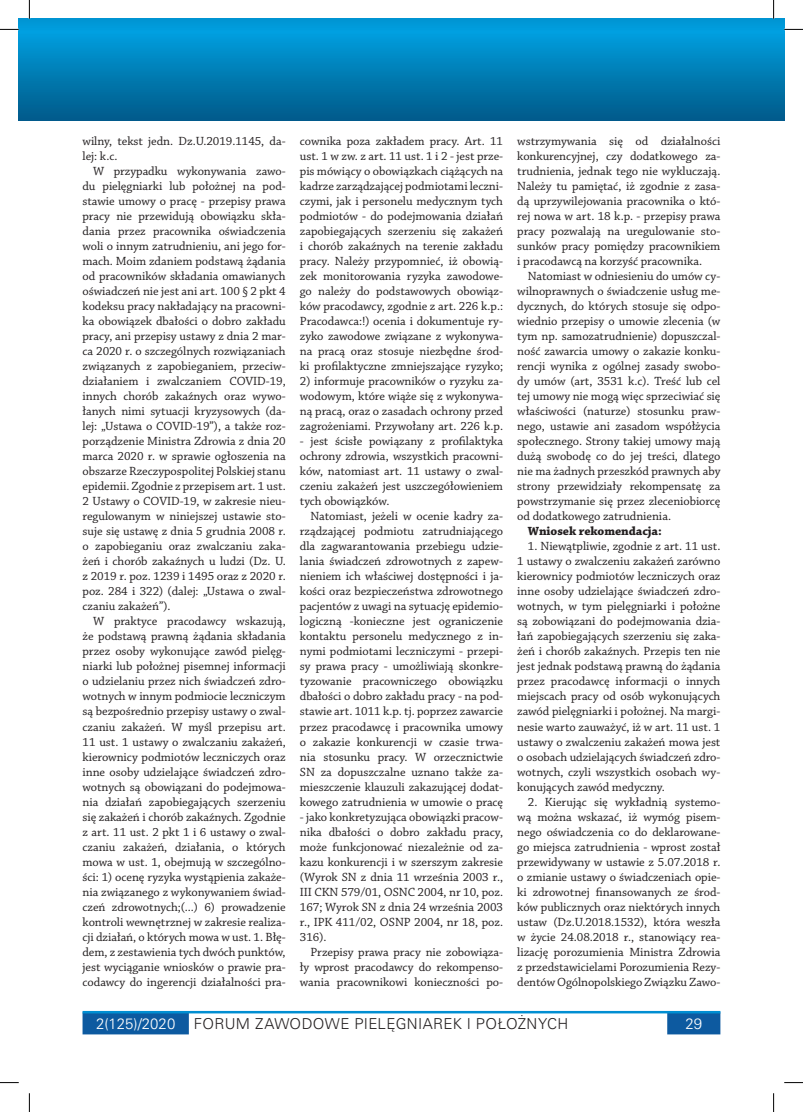
<style>
.page{position:relative;width:803px;height:1112px;background:#fff}
.page>*{position:absolute;margin:0;border:0;box-sizing:border-box;transform-origin:0 0}
.t1{font:15px "USA Light";letter-spacing:.02em;color:#231f20}
.t2{font:15px "USA Light";color:#fff}
.t3{font:12.5px/15px "Chaparral Pro";letter-spacing:-.005em;color:#231f20;text-align:justify}
.t4{font:700 12.5px "Chaparral Pro";letter-spacing:-.005em;color:#231f20}
.s1{color:#fff}
</style>
<div class="page">
<svg style="left:19px;top:19px;width:10px;height:101px"></svg>
<svg style="left:83px;top:1013px;width:637px;height:21px"></svg>
<hr style="left:83px;top:1010px;width:637px;height:3px;background:#008ed2">
<div style="left:29px;top:19px;width:755px;height:101px;background:linear-gradient(to bottom,#00a5e6,#005b8b)"></div>
<svg style="left:0;top:29px;width:19px;height:1px"></svg>
<svg style="left:784px;top:29px;width:19px;height:1px"></svg>
<svg style="left:0;top:1082px;width:19px;height:1px"></svg>
<svg style="left:784px;top:1082px;width:19px;height:1px"></svg>
<svg style="left:29px;top:0;width:1px;height:19px"></svg>
<svg style="left:29px;top:1093px;width:1px;height:18px"></svg>
<svg style="left:773px;top:0;width:1px;height:19px"></svg>
<svg style="left:773px;top:1093px;width:1px;height:18px"></svg>
<p class="t3" style="left:83px;top:134px;width:205px">wilny, tekst jedn. Dz.U.2019.1145, da&shy;lej: k.c.</p>
<p class="t3" style="left:83px;top:164px;width:205px;text-indent:11px">W przypadku wykonywania zawo&shy;du pielęgniarki lub położnej na pod&shy;stawie umowy o pracę - przepisy prawa pracy nie przewidują obowiązku skła&shy;dania przez pracownika oświadczenia woli o innym zatrudnieniu, ani jego for&shy;mach. Moim zdaniem podstawą żądania od pracowników składania omawianych oświadczeń nie jest ani art. 100 § 2 pkt 4 kodeksu pracy nakładający na pracowni&shy;ka obowiązek dbałości o dobro zakładu pracy, ani przepisy ustawy z dnia 2 mar&shy;ca 2020 r. o szczególnych rozwiązaniach związanych z zapobieganiem, przeciw&shy;działaniem i zwalczaniem COVID-19, innych chorób zakaźnych oraz wywo&shy;łanych nimi sytuacji kryzysowych (da&shy;lej: „Ustawa o COVID-19”), a także roz&shy;porządzenie Ministra Zdrowia z dnia 20 marca 2020 r. w sprawie ogłoszenia na obszarze Rzeczypospolitej Polskiej stanu epidemii. Zgodnie z przepisem art. 1 ust.<br>2 Ustawy o COVID-19, w zakresie nieu&shy;regulowanym w niniejszej ustawie sto&shy;suje się ustawę z dnia 5 grudnia 2008 r. o zapobieganiu oraz zwalczaniu zaka&shy;żeń i chorób zakaźnych u ludzi (Dz. U. z 2019 r. poz. 1239 i 1495 oraz z 2020 r. poz. 284 i 322) (dalej: „Ustawa o zwal&shy;czaniu zakażeń”).</p>
<p class="t3" style="left:83px;top:614px;width:205px;text-indent:11px">W praktyce pracodawcy wskazują, że podstawą prawną żądania składania przez osoby wykonujące zawód pielęg&shy;niarki lub położnej pisemnej informacji o udzielaniu przez nich świadczeń zdro&shy;wotnych w innym podmiocie leczniczym są bezpośrednio przepisy ustawy o zwal&shy;czaniu zakażeń. W myśl przepisu art.<br>11 ust. 1 ustawy o zwalczaniu zakażeń, kierownicy podmiotów leczniczych oraz inne osoby udzielające świadczeń zdro&shy;wotnych są obowiązani do podejmowa&shy;nia działań zapobiegających szerzeniu się zakażeń i chorób zakaźnych. Zgodnie z art. 11 ust. 2 pkt 1 i 6 ustawy o zwal&shy;czaniu zakażeń, działania, o których mowa w ust. 1, obejmują w szczególno&shy;ści: 1) ocenę ryzyka wystąpienia zakaże&shy;nia związanego z wykonywaniem świad&shy;czeń zdrowotnych;(...) 6) prowadzenie kontroli wewnętrznej w zakresie realiza&shy;cji działań, o których mowa w ust. 1. Błę&shy;dem, z zestawienia tych dwóch punktów, jest wyciąganie wniosków o prawie pra&shy;codawcy do ingerencji działalności pra-</p>
<p class="t3" style="left:300px;top:134px;width:205px">cownika poza zakładem pracy. Art. 11 ust. 1 w zw. z art. 11 ust. 1 i 2 - jest prze&shy;pis mówiący o obowiązkach ciążących na kadrze zarządzającej podmiotami leczni&shy;czymi, jak i personelu medycznym tych podmiotów - do podejmowania działań zapobiegających szerzeniu się zakażeń i chorób zakaźnych na terenie zakładu pracy. Należy przypomnieć, iż obowią&shy;zek monitorowania ryzyka zawodowe&shy;go należy do podstawowych obowiąz&shy;ków pracodawcy, zgodnie z art. 226 k.p.:<br>Pracodawca:!) ocenia i dokumentuje ry&shy;zyko zawodowe związane z wykonywa&shy;na pracą oraz stosuje niezbędne środ&shy;ki profilaktyczne zmniejszające ryzyko;</p>
<p class="t3" style="left:300px;top:374px;width:205px">2) informuje pracowników o ryzyku za&shy;wodowym, które wiąże się z wykonywa&shy;ną pracą, oraz o zasadach ochrony przed zagrożeniami. Przywołany art. 226 k.p.</p>
<p class="t3" style="left:300px;top:434px;width:205px">- jest ścisłe powiązany z profilaktyka ochrony zdrowia, wszystkich pracowni&shy;ków, natomiast art. 11 ustawy o zwal&shy;czeniu zakażeń jest uszczegółowieniem tych obowiązków.</p>
<p class="t3" style="left:300px;top:509px;width:205px;text-indent:11px">Natomiast, jeżeli w ocenie kadry za&shy;rządzającej podmiotu zatrudniającego dla zagwarantowania przebiegu udzie&shy;lania świadczeń zdrowotnych z zapew&shy;nieniem ich właściwej dostępności i ja&shy;kości oraz bezpieczeństwa zdrowotnego pacjentów z uwagi na sytuację epidemio&shy;logiczną -konieczne jest ograniczenie kontaktu personelu medycznego z in&shy;nymi podmiotami leczniczymi - przepi&shy;sy prawa pracy - umożliwiają skonkre&shy;tyzowanie pracowniczego obowiązku dbałości o dobro zakładu pracy - na pod&shy;stawie art. 1011 k.p. tj. poprzez zawarcie przez pracodawcę i pracownika umowy o zakazie konkurencji w czasie trwa&shy;nia stosunku pracy. W orzecznictwie SN za dopuszczalne uznano także za&shy;mieszczenie klauzuli zakazującej dodat&shy;kowego zatrudnienia w umowie o pracę</p>
<p class="t3" style="left:300px;top:809px;width:205px">- jako konkretyzująca obowiązki pracow&shy;nika dbałości o dobro zakładu pracy, może funkcjonować niezależnie od za&shy;kazu konkurencji i w szerszym zakresie (Wyrok SN z dnia 11 września 2003 r., III CKN 579/01, OSNC 2004, nr 10, poz.<br>167; Wyrok SN z dnia 24 września 2003 r., IPK 411/02, OSNP 2004, nr 18, poz.<br>316).</p>
<p class="t3" style="left:300px;top:944px;width:205px;text-indent:11px">Przepisy prawa pracy nie zobowiąza&shy;ły wprost pracodawcy do rekompenso&shy;wania pracownikowi konieczności po-</p>
<p class="t3" style="left:517px;top:134px;width:205px">wstrzymywania się od działalności konkurencyjnej, czy dodatkowego za&shy;trudnienia, jednak tego nie wykluczają.<br>Należy tu pamiętać, iż zgodnie z zasa&shy;dą uprzywilejowania pracownika o któ&shy;rej nowa w art. 18 k.p. - przepisy prawa pracy pozwalają na uregulowanie sto&shy;sunków pracy pomiędzy pracownikiem i pracodawcą na korzyść pracownika.</p>
<p class="t3" style="left:517px;top:269px;width:205px;text-indent:11px">Natomiast w odniesieniu do umów cy&shy;wilnoprawnych o świadczenie usług me&shy;dycznych, do których stosuje się odpo&shy;wiednio przepisy o umowie zlecenia (w tym np. samozatrudnienie) dopuszczal&shy;ność zawarcia umowy o zakazie konku&shy;rencji wynika z ogólnej zasady swobo&shy;dy umów (art, 3531 k.c). Treść lub cel tej umowy nie mogą więc sprzeciwiać się właściwości (naturze) stosunku praw&shy;nego, ustawie ani zasadom współżycia społecznego. Strony takiej umowy mają dużą swobodę co do jej treści, dlatego nie ma żadnych przeszkód prawnych aby strony przewidziały rekompensatę za powstrzymanie się przez zleceniobiorcę od dodatkowego zatrudnienia.</p>
<p class="t4" style="left:528px;top:524px;width:135px">Wniosek rekomendacja:</p>
<p class="t3" style="left:517px;top:539px;width:205px;text-indent:11px">1. Niewątpliwie, zgodnie z art. 11 ust.<br>1 ustawy o zwalczeniu zakażeń zarówno kierownicy podmiotów leczniczych oraz inne osoby udzielające świadczeń zdro&shy;wotnych, w tym pielęgniarki i położne są zobowiązani do podejmowania dzia&shy;łań zapobiegających szerzeniu się zaka&shy;żeń i chorób zakaźnych. Przepis ten nie jest jednak podstawą prawną do żądania przez pracodawcę informacji o innych miejscach pracy od osób wykonujących zawód pielęgniarki i położnej. Na margi&shy;nesie warto zauważyć, iż w art. 11 ust. 1 ustawy o zwalczeniu zakażeń mowa jest o osobach udzielających świadczeń zdro&shy;wotnych, czyli wszystkich osobach wy&shy;konujących zawód medyczny.</p>
<p class="t3" style="left:517px;top:794px;width:205px;text-indent:11px">2. Kierując się wykładnią systemo&shy;wą można wskazać, iż wymóg pisem&shy;nego oświadczenia co do deklarowane&shy;go miejsca zatrudnienia - wprost został przewidywany w ustawie z 5.07.2018 r. o zmianie ustawy o świadczeniach opie&shy;ki zdrowotnej finansowanych ze środ&shy;ków publicznych oraz niektórych innych ustaw (Dz.U.2018.1532), która weszła w życie 24.08.2018 r., stanowiący rea&shy;lizację porozumienia Ministra Zdrowia z przedstawicielami Porozumienia Rezy&shy;dentów Ogólnopolskiego Związku Zawo-</p>
<p class="t1" style="left:96px;top:1015px;width:474px"><span class="s1">2(125)/2020</span> FORUM ZAWODOWE PIELĘGNIAREK I POŁOŻNYCH</p>
<p class="t2" style="left:685px;top:1015px;width:18px">29</p>
</div>
